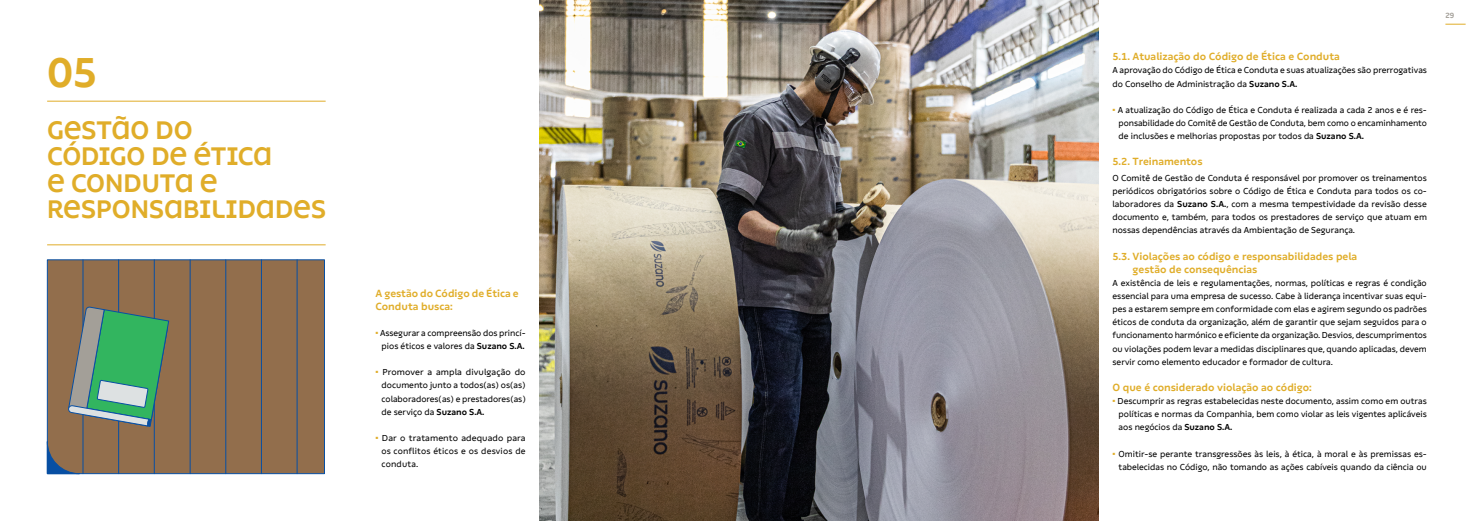
<style>
.page{position:relative;width:1474px;height:521px;background:#fff}
.page>*{position:absolute;margin:0;border:0;box-sizing:border-box;transform-origin:0 0}
.t1{font:700 43.75px "Suzano Unicase";color:#e0ad29}
.t2{font:700 26.25px/26.2px "Suzano Unicase";color:#e0ad29}
.t3{font:700 10.5px/13.1px "Suzano Text";color:#e0ad29}
.t4{font:8.75px/13.1px "Suzano Text";color:#000;text-align:justify}
.t5{font:700 7.88px "Suzano Unicase";color:#a39f98}
.s1{font-weight:800;color:#e0ad29}
.s2{font-weight:700}
</style>
<div class="page">
<hr style="left:47px;top:101px;width:278px;height:1px;background:#e0ad29">
<hr style="left:47px;top:244px;width:279px;height:1px;background:#e0ad29">
<div style="left:47px;top:260px;width:278px;height:214px;background:#926e4c;border:1px solid #074fa3"></div>
<hr style="left:118px;top:260px;width:1px;height:214px;background:#074fa3">
<hr style="left:83px;top:260px;width:1px;height:214px;background:#074fa3">
<hr style="left:154px;top:260px;width:1px;height:214px;background:#074fa3">
<svg style="left:47px;top:441px;width:33px;height:33px"></svg>
<svg style="left:68px;top:306px;width:101px;height:121px"></svg>
<hr style="left:225px;top:260px;width:1px;height:214px;background:#074fa3">
<hr style="left:190px;top:260px;width:1px;height:214px;background:#074fa3">
<hr style="left:261px;top:260px;width:1px;height:214px;background:#074fa3">
<hr style="left:297px;top:260px;width:1px;height:214px;background:#074fa3">
<img style="left:539px;top:0;width:559px;height:521px">
<svg style="left:1445px;top:24px;width:20px;height:1px"></svg>
<h1 class="t1" style="left:47px;top:44px;width:51px">05</h1>
<h2 class="t2" style="left:47px;top:116px;width:280px">GESTÃO DO<br>CÓDIGO DE ÉTICA<br>E CONDUTA E<br>RESPONSABILIDADES</h2>
<p class="t3" style="left:375px;top:286px;width:145px">A gestão do Código de Ética e<br>Conduta busca:</p>
<p class="t4" style="left:375px;top:326px;width:152px;text-align:center"><span class="s1">•</span> Assegurar a compreensão dos princí&shy;pios éticos e valores da <span class="s2">Suzano S.A.</span></p>
<p class="t4" style="left:381px;top:366px;width:146px;text-indent:-6px"><span class="s1">•</span> Promover a ampla divulgação do documento junto a todos(as) os(as) colaboradores(as) e prestadores(as) de serviço da <span class="s2">Suzano S.A.</span></p>
<p class="t4" style="left:381px;top:431px;width:145px;text-indent:-6px"><span class="s1">•</span> Dar o tratamento adequado para os conflitos éticos e os desvios de conduta.</p>
<p class="t3" style="left:1112px;top:50px;width:229px">5.1. Atualização do Código de Ética e Conduta</p>
<p class="t4" style="left:1112px;top:64px;width:316px">A aprovação do Código de Ética e Conduta e suas atualizações são prerrogativas do Conselho de Administração da <span class="s2">Suzano S.A.</span></p>
<p class="t4" style="left:1118px;top:103px;width:310px;text-indent:-6px"><span class="s1">•</span> A atualização do Código de Ética e Conduta é realizada a cada 2 anos e é res&shy;ponsabilidade do Comitê de Gestão de Conduta, bem como o encaminhamento de inclusões e melhorias propostas por todos da <span class="s2">Suzano S.A.</span></p>
<p class="t3" style="left:1112px;top:155px;width:92px">5.2. Treinamentos</p>
<p class="t4" style="left:1112px;top:171px;width:316px">O Comitê de Gestão de Conduta é responsável por promover os treinamentos periódicos obrigatórios sobre o Código de Ética e Conduta para todos os co&shy;laboradores da <span class="s2">Suzano S.A.</span>, com a mesma tempestividade da revisão desse documento e, também, para todos os prestadores de serviço que atuam em nossas dependências através da Ambientação de Segurança.</p>
<p class="t3" style="left:1132px;top:249px;width:226px;text-indent:-20px">5.3. Violações ao código e responsabilidades pela gestão de consequências</p>
<p class="t4" style="left:1112px;top:276px;width:316px">A existência de leis e regulamentações, normas, políticas e regras é condição essencial para uma empresa de sucesso. Cabe à liderança incentivar suas equi&shy;pes a estarem sempre em conformidade com elas e agirem segundo os padrões éticos de conduta da organização, além de garantir que sejam seguidos para o funcionamento harmónico e eficiente da organização. Desvios, descumprimentos ou violações podem levar a medidas disciplinares que, quando aplicadas, devem servir como elemento educador e formador de cultura.</p>
<p class="t3" style="left:1112px;top:381px;width:201px">O que é considerado violação ao código:</p>
<p class="t4" style="left:1118px;top:394px;width:310px;text-indent:-6px"><span class="s1">•</span> Descumprir as regras estabelecidas neste documento, assim como em outras políticas e normas da Companhia, bem como violar as leis vigentes aplicáveis aos negócios da <span class="s2">Suzano S.A.</span></p>
<p class="t4" style="left:1112px;top:447px;width:316px;text-align:right"><span class="s1">•</span> Omitir-se perante transgressões às leis, à ética, à moral e às premissas es&shy;tabelecidas no Código, não tomando as ações cabíveis quando da ciência ou</p>
<p class="t5" style="left:1445px;top:10px;width:10px">29</p>
</div>
